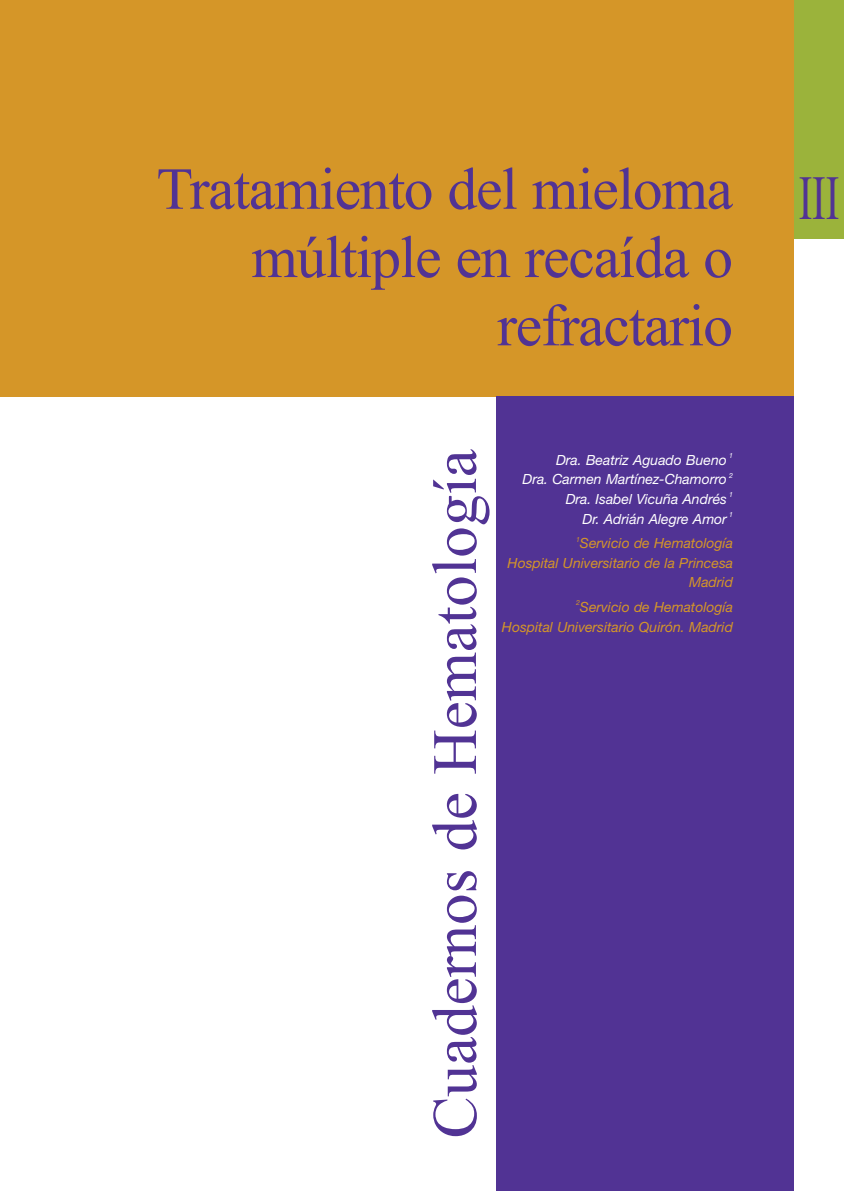
<style>
.page{position:relative;width:844px;height:1191px;background:#fff}
.page>*{position:absolute;margin:0;border:0;box-sizing:border-box;transform-origin:0 0}
.t1{font:63px "Times New Roman";color:#513394}
.t2{font:63px "Times New Roman";color:#513394;scale:.65 1}
.t3{font:59.5px/68.2px "Times New Roman";letter-spacing:-.02em;color:#513394;text-align:right}
.t4{font:italic 14px/19.6px "Helvetica Neue";color:#d59628;text-align:right}
.t5{font:italic 14px "Helvetica Neue";color:#fff}
.t6{font:italic 7px "Helvetica Neue";color:#fff}
.t7{font:italic 7px "Helvetica Neue";color:#d59628}
</style>
<div class="page">
<div style="left:0;top:0;width:809px;height:397px;background:#d59628"></div>
<div style="left:496px;top:397px;width:308px;height:794px;background:#513394"></div>
<div style="left:794px;top:0;width:49px;height:257px;background:#9bb33b"></div>
<div style="left:794px;top:239px;width:49px;height:952px;background:#fff"></div>
<h2 class="t3" style="left:156px;top:154px;width:578px">Tratamiento del mieloma múltiple en recaída o refractario</h2>
<h1 class="t1" style="left:417px;top:1138px;width:690px;rotate:-90deg">Cuadernos de Hematología</h1>
<p class="t5" style="left:556px;top:451px;width:172px">Dra. Beatriz Aguado Bueno</p>
<p class="t6" style="left:729px;top:451px;width:5px">1</p>
<p class="t5" style="left:522px;top:471px;width:206px">Dra. Carmen Martínez-Chamorro</p>
<p class="t6" style="left:729px;top:471px;width:5px">2</p>
<p class="t5" style="left:565px;top:490px;width:163px">Dra. Isabel Vicuña Andrés</p>
<p class="t6" style="left:729px;top:491px;width:5px">1</p>
<p class="t5" style="left:582px;top:510px;width:146px">Dr. Adrián Alegre Amor</p>
<p class="t6" style="left:729px;top:510px;width:5px">1</p>
<p class="t7" style="left:576px;top:535px;width:5px">1</p>
<p class="t4" style="left:507px;top:533px;width:227px">Servicio de Hematología<br>Hospital Universitario de la Princesa<br>Madrid</p>
<p class="t7" style="left:576px;top:598px;width:5px">2</p>
<p class="t4" style="left:502px;top:597px;width:232px">Servicio de Hematología<br>Hospital Universitario Quirón. Madrid</p>
<h1 class="t2" style="left:798px;top:161px;width:64px">III</h1>
</div>
